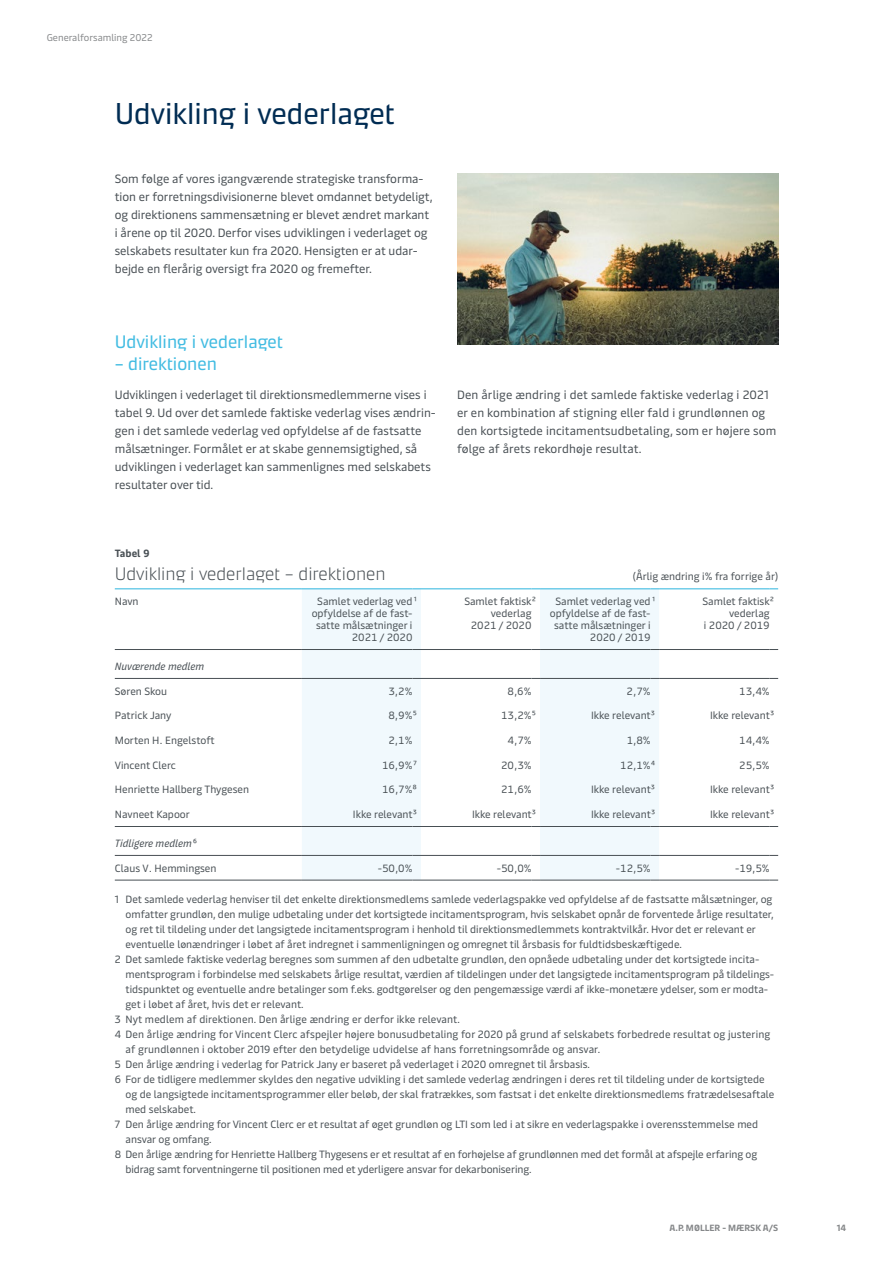
<style>
.page{position:relative;width:893px;height:1263px;background:#fff}
.page>*{position:absolute;margin:0;border:0;box-sizing:border-box;transform-origin:0 0}
.t1{font:30px "Maersk Headline";color:#002c53}
.t2{font:18px "Maersk Headline";color:#42bce2}
.t3{font:300 18px "Maersk Headline";color:#484f54}
.t4{font:12px/18px "Maersk Text";color:#484f54}
.t5{font:10.5px "Maersk Text";color:#484f54}
.t6{font:italic 10.5px "Maersk Text";color:#484f54}
.t7{font:700 10.5px "Maersk Text";color:#484f54}
.t8{font:9.75px "Maersk Text";color:#86888a}
.t9{font:700 9px "Maersk Text";color:#86888a}
.s1{font-style:normal}
</style>
<div class="page">
<svg style="left:302px;top:589px;width:357px;height:291px;fill:#f1f9fd"></svg>
<hr style="left:115px;top:588px;width:187px;height:1px;background:#42bce2">
<hr style="left:302px;top:588px;width:110px;height:1px;background:#42bce2">
<hr style="left:421px;top:588px;width:110px;height:1px;background:#42bce2">
<hr style="left:540px;top:588px;width:111px;height:1px;background:#42bce2">
<hr style="left:659px;top:588px;width:111px;height:1px;background:#42bce2">
<hr style="left:115px;top:649px;width:187px;height:1px;background:#484f54">
<hr style="left:302px;top:649px;width:110px;height:1px;background:#484f54">
<hr style="left:421px;top:649px;width:110px;height:1px;background:#484f54">
<hr style="left:540px;top:649px;width:111px;height:1px;background:#484f54">
<hr style="left:659px;top:649px;width:111px;height:1px;background:#484f54">
<hr style="left:115px;top:678px;width:187px;height:1px;background:#484f54">
<hr style="left:302px;top:678px;width:110px;height:1px;background:#484f54">
<hr style="left:421px;top:678px;width:110px;height:1px;background:#484f54">
<hr style="left:540px;top:678px;width:111px;height:1px;background:#484f54">
<hr style="left:659px;top:678px;width:111px;height:1px;background:#484f54">
<hr style="left:115px;top:826px;width:187px;height:1px;background:#484f54">
<hr style="left:302px;top:826px;width:110px;height:1px;background:#484f54">
<hr style="left:421px;top:826px;width:110px;height:1px;background:#484f54">
<hr style="left:540px;top:826px;width:111px;height:1px;background:#484f54">
<hr style="left:659px;top:826px;width:111px;height:1px;background:#484f54">
<hr style="left:115px;top:855px;width:187px;height:1px;background:#484f54">
<hr style="left:302px;top:855px;width:110px;height:1px;background:#484f54">
<hr style="left:421px;top:855px;width:110px;height:1px;background:#484f54">
<hr style="left:540px;top:855px;width:111px;height:1px;background:#484f54">
<hr style="left:659px;top:855px;width:111px;height:1px;background:#484f54">
<hr style="left:115px;top:880px;width:187px;height:1px;background:#484f54">
<hr style="left:302px;top:880px;width:110px;height:1px;background:#484f54">
<hr style="left:421px;top:880px;width:110px;height:1px;background:#484f54">
<hr style="left:540px;top:880px;width:111px;height:1px;background:#484f54">
<hr style="left:659px;top:880px;width:111px;height:1px;background:#484f54">
<img style="left:457px;top:174px;width:321px;height:171px">
<p class="t8" style="left:47px;top:29px;width:107px">Generalforsamling 2022</p>
<h1 class="t1" style="left:115px;top:89px;width:282px">Udvikling i vederlaget</h1>
<p class="t4" style="left:115px;top:168px;width:319px">Som følge af vores igangværende strategiske transforma&shy;tion er forretningsdivisionerne blevet omdannet betydeligt, og direktionens sammensætning er blevet ændret markant i årene op til 2020. Derfor vises udviklingen i vederlaget og selskabets resultater kun fra 2020. Hensigten er at udar&shy;bejde en flerårig oversigt fra 2020 og fremefter.</p>
<h2 class="t2" style="left:115px;top:327px;width:170px">Udvikling i vederlaget</h2>
<h2 class="t2" style="left:115px;top:349px;width:104px">– direktionen</h2>
<p class="t4" style="left:115px;top:384px;width:323px">Udviklingen i vederlaget til direktionsmedlemmerne vises i tabel 9. Ud over det samlede faktiske vederlag vises ændrin&shy;gen i det samlede vederlag ved opfyldelse af de fastsatte målsætninger. Formålet er at skabe gennemsigtighed, så udviklingen i vederlaget kan sammenlignes med selskabets resultater over tid.</p>
<p class="t4" style="left:457px;top:384px;width:321px">Den årlige ændring i det samlede faktiske vederlag i 2021 er en kombination af stigning eller fald i grundlønnen og den kortsigtede incitamentsudbetaling, som er højere som følge af årets rekordhøje resultat.</p>
<p class="t7" style="left:115px;top:544px;width:36px">Tabel 9</p>
<h2 class="t3" style="left:115px;top:560px;width:272px">Udvikling i vederlaget – direktionen</h2>
<p class="t5" style="left:633px;top:568px;width:147px">(Årlig ændring i% fra forrige år)</p>
<p class="t5" style="left:115px;top:592px;width:25px">Navn</p>
<p class="t5" style="left:317px;top:592px;width:101px">Samlet vederlag ved 1</p>
<p class="t5" style="left:312px;top:604px;width:102px">opfyldelse af de fast-</p>
<p class="t5" style="left:316px;top:616px;width:98px">satte målsætninger i</p>
<p class="t5" style="left:352px;top:628px;width:62px">2021 / 2020</p>
<p class="t5" style="left:464px;top:592px;width:73px">Samlet faktisk2</p>
<p class="t5" style="left:491px;top:604px;width:42px">vederlag</p>
<p class="t5" style="left:471px;top:616px;width:62px">2021 / 2020</p>
<p class="t5" style="left:555px;top:592px;width:101px">Samlet vederlag ved 1</p>
<p class="t5" style="left:550px;top:604px;width:102px">opfyldelse af de fast-</p>
<p class="t5" style="left:554px;top:616px;width:98px">satte målsætninger i</p>
<p class="t5" style="left:590px;top:628px;width:62px">2020 / 2019</p>
<p class="t5" style="left:702px;top:592px;width:73px">Samlet faktisk2</p>
<p class="t5" style="left:729px;top:604px;width:42px">vederlag</p>
<p class="t5" style="left:704px;top:616px;width:67px">i 2020 / 2019</p>
<p class="t6" style="left:115px;top:657px;width:91px">Nuværende medlem</p>
<p class="t5" style="left:115px;top:682px;width:54px">Søren Skou</p>
<p class="t5" style="left:388px;top:682px;width:25px">3,2%</p>
<p class="t5" style="left:508px;top:682px;width:25px">8,6%</p>
<p class="t5" style="left:627px;top:682px;width:25px">2,7%</p>
<p class="t5" style="left:739px;top:682px;width:32px">13,4%</p>
<p class="t5" style="left:115px;top:707px;width:58px">Patrick Jany</p>
<p class="t5" style="left:388px;top:707px;width:30px">8,9%5</p>
<p class="t5" style="left:501px;top:707px;width:36px">13,2%5</p>
<p class="t5" style="left:591px;top:707px;width:65px">Ikke relevant3</p>
<p class="t5" style="left:710px;top:707px;width:65px">Ikke relevant3</p>
<p class="t5" style="left:115px;top:731px;width:101px">Morten H. Engelstoft</p>
<p class="t5" style="left:388px;top:731px;width:25px">2,1%</p>
<p class="t5" style="left:508px;top:731px;width:25px">4,7%</p>
<p class="t5" style="left:627px;top:731px;width:25px">1,8%</p>
<p class="t5" style="left:739px;top:731px;width:32px">14,4%</p>
<p class="t5" style="left:115px;top:756px;width:63px">Vincent Clerc</p>
<p class="t5" style="left:382px;top:756px;width:36px">16,9%7</p>
<p class="t5" style="left:501px;top:756px;width:32px">20,3%</p>
<p class="t5" style="left:620px;top:756px;width:36px">12,1%4</p>
<p class="t5" style="left:739px;top:756px;width:32px">25,5%</p>
<p class="t5" style="left:115px;top:781px;width:136px">Henriette Hallberg Thygesen</p>
<p class="t5" style="left:382px;top:781px;width:36px">16,7%8</p>
<p class="t5" style="left:501px;top:781px;width:32px">21,6%</p>
<p class="t5" style="left:591px;top:781px;width:65px">Ikke relevant3</p>
<p class="t5" style="left:710px;top:781px;width:65px">Ikke relevant3</p>
<p class="t5" style="left:115px;top:805px;width:77px">Navneet Kapoor</p>
<p class="t5" style="left:353px;top:805px;width:65px">Ikke relevant3</p>
<p class="t5" style="left:472px;top:805px;width:65px">Ikke relevant3</p>
<p class="t5" style="left:591px;top:805px;width:65px">Ikke relevant3</p>
<p class="t5" style="left:710px;top:805px;width:65px">Ikke relevant3</p>
<p class="t6" style="left:115px;top:834px;width:84px">Tidligere medlem <span class="s1">6</span></p>
<p class="t5" style="left:115px;top:859px;width:103px">Claus V. Hemmingsen</p>
<p class="t5" style="left:378px;top:859px;width:36px">-50,0%</p>
<p class="t5" style="left:497px;top:859px;width:36px">-50,0%</p>
<p class="t5" style="left:616px;top:859px;width:36px">-12,5%</p>
<p class="t5" style="left:735px;top:859px;width:36px">-19,5%</p>
<p class="t5" style="left:115px;top:890px;width:659px">1 Det samlede vederlag henviser til det enkelte direktionsmedlems samlede vederlagspakke ved opfyldelse af de fastsatte målsætninger, og</p>
<p class="t5" style="left:126px;top:905px;width:650px">omfatter grundløn, den mulige udbetaling under det kortsigtede incitamentsprogram, hvis selskabet opnår de forventede årlige resultater,</p>
<p class="t5" style="left:126px;top:920px;width:632px">og ret til tildeling under det langsigtede incitamentsprogram i henhold til direktionsmedlemmets kontraktvilkår. Hvor det er relevant er</p>
<p class="t5" style="left:126px;top:935px;width:558px">eventuelle lønændringer i løbet af året indregnet i sammenligningen og omregnet til årsbasis for fuldtidsbeskæftigede.</p>
<p class="t5" style="left:115px;top:950px;width:646px">2 Det samlede faktiske vederlag beregnes som summen af den udbetalte grundløn, den opnåede udbetaling under det kortsigtede incita-</p>
<p class="t5" style="left:126px;top:965px;width:650px">mentsprogram i forbindelse med selskabets årlige resultat, værdien af tildelingen under det langsigtede incitamentsprogram på tildelings-</p>
<p class="t5" style="left:126px;top:980px;width:644px">tidspunktet og eventuelle andre betalinger som f.eks. godtgørelser og den pengemæssige værdi af ikke-monetære ydelser, som er modta-</p>
<p class="t5" style="left:126px;top:995px;width:180px">get i løbet af året, hvis det er relevant.</p>
<p class="t5" style="left:115px;top:1010px;width:347px">3 Nyt medlem af direktionen. Den årlige ændring er derfor ikke relevant.</p>
<p class="t5" style="left:115px;top:1025px;width:657px">4 Den årlige ændring for Vincent Clerc afspejler højere bonusudbetaling for 2020 på grund af selskabets forbedrede resultat og justering</p>
<p class="t5" style="left:126px;top:1040px;width:476px">af grundlønnen i oktober 2019 efter den betydelige udvidelse af hans forretningsområde og ansvar.</p>
<p class="t5" style="left:115px;top:1055px;width:476px">5 Den årlige ændring i vederlag for Patrick Jany er baseret på vederlaget i 2020 omregnet til årsbasis.</p>
<p class="t5" style="left:115px;top:1070px;width:651px">6 For de tidligere medlemmer skyldes den negative udvikling i det samlede vederlag ændringen i deres ret til tildeling under de kortsigtede</p>
<p class="t5" style="left:126px;top:1085px;width:650px">og de langsigtede incitamentsprogrammer eller beløb, der skal fratrækkes, som fastsat i det enkelte direktionsmedlems fratrædelsesaftale</p>
<p class="t5" style="left:126px;top:1100px;width:72px">med selskabet.</p>
<p class="t5" style="left:115px;top:1115px;width:645px">7 Den årlige ændring for Vincent Clerc er et resultat af øget grundløn og LTI som led i at sikre en vederlagspakke i overensstemmelse med</p>
<p class="t5" style="left:126px;top:1130px;width:88px">ansvar og omfang.</p>
<p class="t5" style="left:115px;top:1145px;width:644px">8 Den årlige ændring for Henriette Hallberg Thygesens er et resultat af en forhøjelse af grundlønnen med det formål at afspejle erfaring og</p>
<p class="t5" style="left:126px;top:1160px;width:408px">bidrag samt forventningerne til positionen med et yderligere ansvar for dekarbonisering.</p>
<p class="t9" style="left:670px;top:1220px;width:110px">A.P. MØLLER - MÆRSK A/S</p>
<p class="t9" style="left:837px;top:1220px;width:11px">14</p>
</div>
